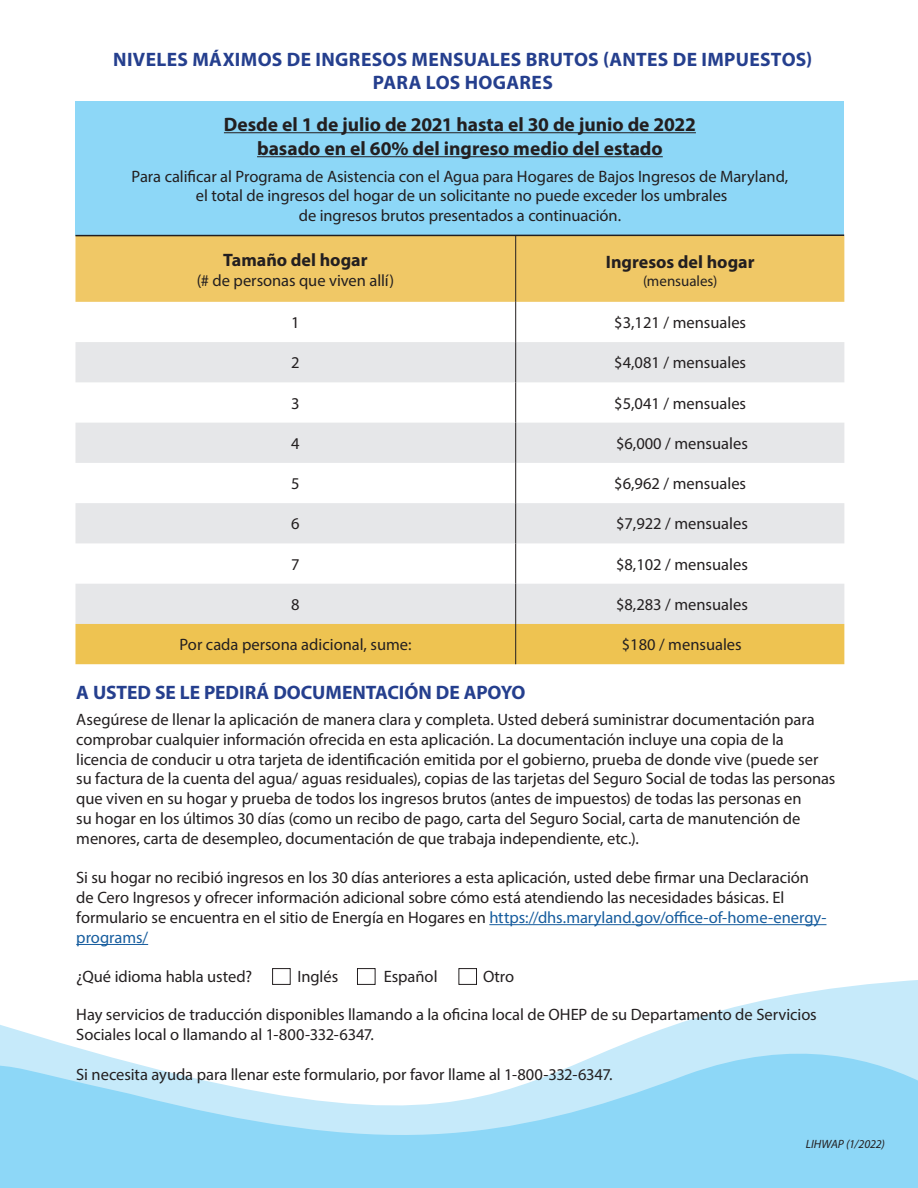
<style>
.page{position:relative;width:918px;height:1188px;background:#fff}
.page>*{position:absolute;margin:0;border:0;box-sizing:border-box;transform-origin:0 0}
.t1{font:700 19.5px/22.5px "Myriad Pro";letter-spacing:.01em;color:#253f8e;text-align:center}
.t2{font:700 19.5px "Myriad Pro";color:#231f20}
.t3{font:700 18px "Myriad Pro";color:#231f20}
.t4{font:16.5px/19.8px "Myriad Pro";color:#231f20}
.t5{font:15px "Myriad Pro";color:#231f20}
.t6{font:italic 12px "Myriad Pro";color:#231f20}
.s1{color:#175d9e}
</style>
<div class="page">
<svg style="left:0;top:979px;width:918px;height:56px"></svg>
<svg style="left:0;top:1035px;width:918px;height:153px;fill:#8dd7f7"></svg>
<hr style="left:489px;top:924px;width:338px;height:1px;background:#175d9e">
<hr style="left:76px;top:944px;width:72px;height:1px;background:#175d9e">
<div style="left:75px;top:101px;width:769px;height:135px;background:#8dd7f7"></div>
<div style="left:75px;top:236px;width:769px;height:66px;background:#f0c866"></div>
<svg style="left:75px;top:342px;width:769px;height:282px;fill:#e6e7e9"></svg>
<div style="left:75px;top:624px;width:769px;height:40px;background:#eec351"></div>
<hr style="left:515px;top:236px;width:1px;height:66px;background:#231f20">
<hr style="left:515px;top:302px;width:1px;height:40px;background:#231f20">
<hr style="left:515px;top:342px;width:1px;height:40px;background:#231f20">
<hr style="left:515px;top:382px;width:1px;height:41px;background:#231f20">
<hr style="left:515px;top:423px;width:1px;height:40px;background:#231f20">
<hr style="left:515px;top:463px;width:1px;height:40px;background:#231f20">
<hr style="left:515px;top:503px;width:1px;height:40px;background:#231f20">
<hr style="left:515px;top:543px;width:1px;height:41px;background:#231f20">
<hr style="left:515px;top:584px;width:1px;height:40px;background:#231f20">
<hr style="left:515px;top:624px;width:1px;height:40px;background:#231f20">
<hr style="left:224px;top:132px;width:472px;height:1px;background:#231f20">
<hr style="left:257px;top:156px;width:406px;height:1px;background:#231f20">
<div style="left:272px;top:968px;width:18px;height:17px;background:#fff;border:1px solid #231f20"></div>
<div style="left:459px;top:968px;width:18px;height:17px;background:#fff;border:1px solid #231f20"></div>
<div style="left:357px;top:968px;width:18px;height:17px;background:#fff;border:1px solid #231f20"></div>
<hr style="left:75px;top:234px;width:769px;height:2px;background:#231f20">
<p class="t1" style="left:113px;top:48px;width:701px">NIVELES MÁXIMOS DE INGRESOS MENSUALES BRUTOS (ANTES DE IMPUESTOS)<br>PARA LOS HOGARES</p>
<p class="t2" style="left:224px;top:112px;width:474px">Desde el 1 de julio de 2021 hasta el 30 de junio de 2022</p>
<p class="t2" style="left:257px;top:136px;width:407px">basado en el 60% del ingreso medio del estado</p>
<p class="t4" style="left:132px;top:166px;width:658px">Para calificar al Programa de Asistencia con el Agua para Hogares de Bajos Ingresos de Maryland,</p>
<p class="t4" style="left:196px;top:186px;width:533px">el total de ingresos del hogar de un solicitante no puede exceder los umbrales</p>
<p class="t4" style="left:299px;top:205px;width:324px">de ingresos brutos presentados a continuación.</p>
<p class="t3" style="left:223px;top:248px;width:146px">Tamaño del hogar</p>
<p class="t4" style="left:197px;top:270px;width:199px">(# de personas que viven allí)</p>
<p class="t3" style="left:606px;top:250px;width:150px">Ingresos del hogar</p>
<p class="t5" style="left:643px;top:271px;width:76px">(mensuales)</p>
<p class="t4" style="left:291px;top:312px;width:10px">1</p>
<p class="t4" style="left:614px;top:312px;width:133px">$3,121 / mensuales</p>
<p class="t4" style="left:291px;top:353px;width:10px">2</p>
<p class="t4" style="left:614px;top:353px;width:133px">$4,081 / mensuales</p>
<p class="t4" style="left:291px;top:393px;width:10px">3</p>
<p class="t4" style="left:614px;top:393px;width:133px">$5,041 / mensuales</p>
<p class="t4" style="left:291px;top:433px;width:10px">4</p>
<p class="t4" style="left:616px;top:433px;width:133px">$6,000 / mensuales</p>
<p class="t4" style="left:291px;top:473px;width:10px">5</p>
<p class="t4" style="left:614px;top:473px;width:133px">$6,962 / mensuales</p>
<p class="t4" style="left:291px;top:514px;width:10px">6</p>
<p class="t4" style="left:616px;top:514px;width:133px">$7,922 / mensuales</p>
<p class="t4" style="left:291px;top:554px;width:10px">7</p>
<p class="t4" style="left:616px;top:554px;width:133px">$8,102 / mensuales</p>
<p class="t4" style="left:291px;top:594px;width:10px">8</p>
<p class="t4" style="left:616px;top:594px;width:133px">$8,283 / mensuales</p>
<p class="t4" style="left:180px;top:635px;width:233px">Por cada persona adicional, sume:</p>
<p class="t4" style="left:622px;top:635px;width:121px">$180 / mensuales</p>
<p class="t1" style="left:76px;top:681px;width:451px">A USTED SE LE PEDIRÁ DOCUMENTACIÓN DE APOYO</p>
<p class="t4" style="left:76px;top:709px;width:761px">Asegúrese de llenar la aplicación de manera clara y completa. Usted deberá suministrar documentación para comprobar cualquier información ofrecida en esta aplicación. La documentación incluye una copia de la licencia de conducir u otra tarjeta de identificación emitida por el gobierno, prueba de donde vive (puede ser su factura de la cuenta del agua/ aguas residuales), copias de las tarjetas del Seguro Social de todas las personas que viven en su hogar y prueba de todos los ingresos brutos (antes de impuestos) de todas las personas en<br>su hogar en los últimos 30 días (como un recibo de pago, carta del Seguro Social, carta de manutención de menores, carta de desempleo, documentación de que trabaja independiente, etc.).</p>
<p class="t4" style="left:76px;top:868px;width:752px">Si su hogar no recibió ingresos en los 30 días anteriores a esta aplicación, usted debe firmar una Declaración de Cero Ingresos y ofrecer información adicional sobre cómo está atendiendo las necesidades básicas. El formulario se encuentra en el sitio de Energía en Hogares en <span class="s1">https://dhs.maryland.gov/office-of-home-energy&shy;programs/</span></p>
<p class="t4" style="left:76px;top:967px;width:177px">¿Qué idioma habla usted?</p>
<p class="t4" style="left:298px;top:967px;width:42px">Inglés</p>
<p class="t4" style="left:384px;top:967px;width:55px">Español</p>
<p class="t4" style="left:483px;top:967px;width:33px">Otro</p>
<p class="t4" style="left:76px;top:1005px;width:742px">Hay servicios de traducción disponibles llamando a la oficina local de OHEP de su Departamento de Servicios<br>Sociales local o llamando al 1-800-332-6347.</p>
<p class="t4" style="left:76px;top:1064px;width:538px">Si necesita ayuda para llenar este formulario, por favor llame al 1-800-332-6347.</p>
<p class="t6" style="left:806px;top:1136px;width:81px">LIHWAP (1/2022)</p>
</div>
